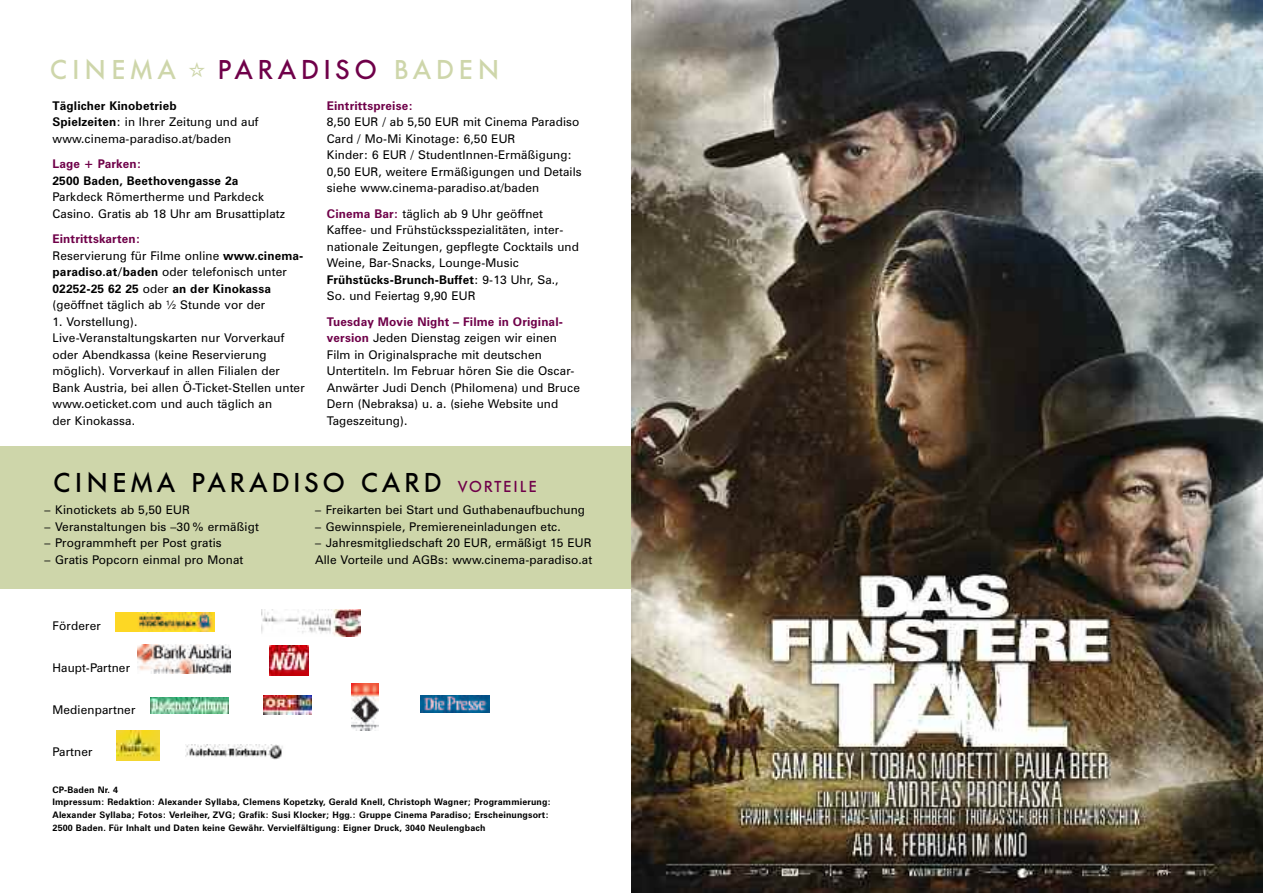
<style>
.page{position:relative;width:1263px;height:893px;background:#fff}
.page>*{position:absolute;margin:0;border:0;box-sizing:border-box;transform-origin:0 0}
.t1{font:500 27px "Futura BQ";letter-spacing:.14em;color:#000}
.t2{font:500 27px "Futura BQ";letter-spacing:.17em;color:#6f0049}
.t3{font:500 27px "Futura BQ";letter-spacing:.21em;color:#ced6aa}
.t4{font:12px/16.5px "Zurich BT";letter-spacing:.01em;color:#000}
.t5{font:700 12px "Zurich BT";letter-spacing:.01em;color:#6f0049}
.t6{font:700 12px "Zurich BT";letter-spacing:.01em;color:#000}
.t7{font:700 9px/12.8px "Zurich BT";letter-spacing:.015em;color:#000}
.s1{color:#ced6aa}
.s2{font-weight:700}
.s3{font-weight:700;color:#6f0049}
.s4{font-size:15.75px;color:#6f0049}
</style>
<div class="page">
<div style="left:0;top:446px;width:631px;height:143px;background:#ced6aa"></div>
<img style="left:270px;top:646px;width:39px;height:29px">
<img style="left:117px;top:731px;width:42px;height:29px">
<img style="left:264px;top:695px;width:47px;height:19px">
<img style="left:352px;top:683px;width:27px;height:48px">
<img style="left:420px;top:695px;width:69px;height:18px">
<img style="left:116px;top:612px;width:99px;height:20px">
<img style="left:150px;top:697px;width:79px;height:17px">
<img style="left:261px;top:609px;width:99px;height:28px">
<img style="left:186px;top:745px;width:97px;height:14px">
<img style="left:137px;top:644px;width:94px;height:30px">
<img style="left:631px;top:0;width:632px;height:893px">
<h1 class="t3" style="left:50px;top:54px;width:128px">CINEMA</h1>
<h1 class="t2" style="left:218px;top:54px;width:283px">PARADISO <span class="s1">BADEN</span></h1>
<p class="t4" style="left:53px;top:98px;width:208px"><span class="s2">Täglicher Kinobetrieb<br>Spielzeiten</span>: in Ihrer Zeitung und auf www.cinema-paradiso.at/baden</p>
<p class="t5" style="left:53px;top:160px;width:90px">Lage + Parken:</p>
<p class="t6" style="left:53px;top:176px;width:187px">2500 Baden, Beethovengasse 2a</p>
<p class="t4" style="left:53px;top:190px;width:234px">Parkdeck Römertherme und Parkdeck<br>Casino. Gratis ab 18 Uhr am Brusattiplatz</p>
<p class="t4" style="left:53px;top:232px;width:252px"><span class="s3">Eintrittskarten:<br></span>Reservierung für Filme online <span class="s2">www.cinema&shy;paradiso.at/baden</span> oder telefonisch unter <span class="s2">02252-25 62 25</span> oder <span class="s2">an der Kinokassa </span>(geöffnet täglich ab ½ Stunde vor der</p>
<p class="t4" style="left:53px;top:314px;width:254px">1. Vorstellung).<br>Live-Veranstaltungskarten nur Vorverkauf oder Abendkassa (keine Reservierung möglich). Vorverkauf in allen Filialen der Bank Austria, bei allen Ö-Ticket-Stellen unter www.oeticket.com und auch täglich an<br>der Kinokassa.</p>
<p class="t5" style="left:327px;top:101px;width:88px">Eintrittspreise:</p>
<p class="t4" style="left:327px;top:115px;width:256px">8,50 EUR / ab 5,50 EUR mit Cinema Paradiso Card / Mo-Mi Kinotage: 6,50 EUR<br>Kinder: 6 EUR / StudentInnen-Ermäßigung:<br>0,50 EUR, weitere Ermäßigungen und Details siehe www.cinema-paradiso.at/baden</p>
<p class="t4" style="left:327px;top:206px;width:254px"><span class="s3">Cinema Bar:</span> täglich ab 9 Uhr geöffnet Kaffee- und Frühstücksspezialitäten, inter&shy;nationale Zeitungen, gepflegte Cocktails und Weine, Bar-Snacks, Lounge-Music <span class="s2">Frühstücks-Brunch-Buffet</span>: 9-13 Uhr, Sa., So. und Feiertag 9,90 EUR</p>
<p class="t4" style="left:327px;top:314px;width:255px"><span class="s3">Tuesday Movie Night – Filme in Original&shy;version</span> Jeden Dienstag zeigen wir einen Film in Originalsprache mit deutschen Untertiteln. Im Februar hören Sie die Oscar-Anwärter Judi Dench (Philomena) und Bruce Dern (Nebraksa) u. a. (siehe Website und Tageszeitung).</p>
<h1 class="t1" style="left:54px;top:467px;width:484px">CINEMA PARADISO CARD <span class="s4">VORTEILE</span></h1>
<p class="t4" style="left:45px;top:503px;width:147px">– Kinotickets ab 5,50 EUR</p>
<p class="t4" style="left:45px;top:519px;width:216px">– Veranstaltungen bis –30 % ermäßigt</p>
<p class="t4" style="left:45px;top:536px;width:179px">– Programmheft per Post gratis</p>
<p class="t4" style="left:45px;top:552px;width:200px">– Gratis Popcorn einmal pro Monat</p>
<p class="t4" style="left:53px;top:619px;width:50px">Förderer</p>
<p class="t4" style="left:53px;top:661px;width:79px">Haupt-Partner</p>
<p class="t4" style="left:53px;top:703px;width:84px">Medienpartner</p>
<p class="t4" style="left:53px;top:745px;width:42px">Partner</p>
<p class="t4" style="left:315px;top:503px;width:271px">– Freikarten bei Start und Guthabenaufbuchung</p>
<p class="t4" style="left:315px;top:519px;width:247px">– Gewinnspiele, Premiereneinladungen etc.</p>
<p class="t4" style="left:315px;top:536px;width:279px">– Jahresmitgliedschaft 20 EUR, ermäßigt 15 EUR<br>Alle Vorteile und AGBs: www.cinema-paradiso.at</p>
<p class="t7" style="left:53px;top:784px;width:500px">CP-Baden Nr. 4<br>Impressum: Redaktion: Alexander Syllaba, Clemens Kopetzky, Gerald Knell, Christoph Wagner; Programmierung:<br>Alexander Syllaba; Fotos: Verleiher, ZVG; Grafik: Susi Klocker; Hgg.: Gruppe Cinema Paradiso; Erscheinungsort:<br>2500 Baden. Für Inhalt und Daten keine Gewähr. Vervielfältigung: Eigner Druck, 3040 Neulengbach</p>
</div>
